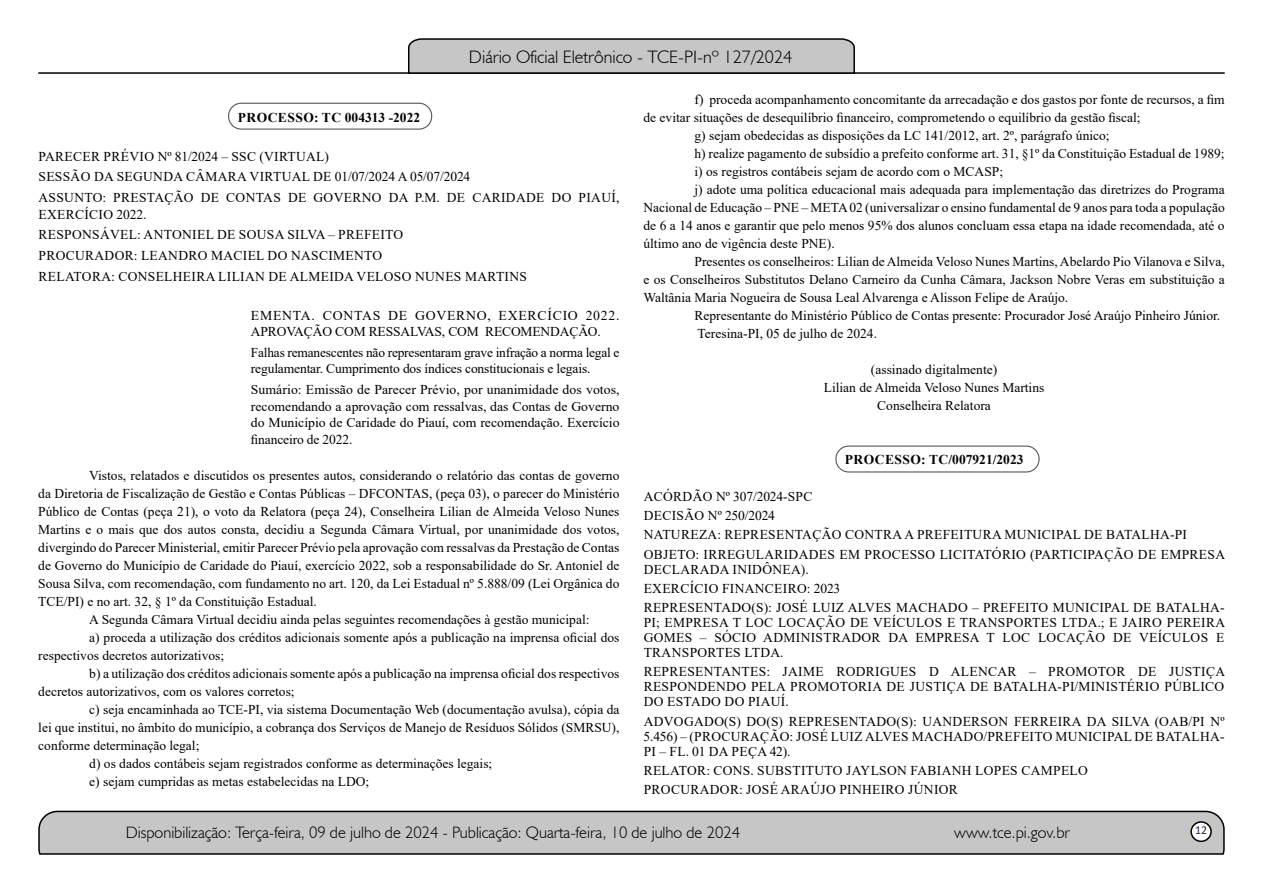
<style>
.page{position:relative;width:1263px;height:893px;background:#fff}
.page>*{position:absolute;margin:0;border:0;box-sizing:border-box;transform-origin:0 0}
.t1{font:300 18px "Humanist 521 BT";color:#000}
.t2{font:300 16.5px "Humanist 521 BT";color:#000}
.t3{font:13.5px/15px "Times New Roman";color:#000;text-align:justify}
.t4{font:13.5px/19.2px "Times New Roman";letter-spacing:.025em;color:#000}
.t5{font:700 13.5px "Times New Roman";letter-spacing:.02em;color:#000}
.t6{font:12px "Calibri";color:#212d4c}
</style>
<div class="page">
<svg style="left:38px;top:810px;width:1187px;height:45px;background:#b9b9b9"></svg>
<div style="left:1191px;top:822px;width:20px;height:19px;background:#fff;border-radius:50%"></div>
<div style="left:1190px;top:821px;width:22px;height:21px;border:2px solid #000;border-radius:50%"></div>
<hr style="left:38px;top:72px;width:1187px;height:2px;background:#000">
<svg style="left:407px;top:38px;width:449px;height:36px;background:#b4b4b4"></svg>
<div style="left:228px;top:103px;width:204px;height:27px;border:1px solid #575756;border-radius:13px"></div>
<div style="left:835px;top:446px;width:205px;height:27px;border:1px solid #575756;border-radius:13px"></div>
<h1 class="t1" style="left:469px;top:46px;width:325px">Diário Oficial Eletrônico - TCE-PI-nº 127/2024</h1>
<p class="t5" style="left:238px;top:107px;width:184px">PROCESSO: TC 004313 -2022</p>
<p class="t4" style="left:39px;top:145px;width:582px;line-height:20.7px">PARECER PRÉVIO Nº 81/2024 – SSC (VIRTUAL)<br>SESSÃO DA SEGUNDA CÂMARA VIRTUAL DE 01/07/2024 A 05/07/2024<br>ASSUNTO: PRESTAÇÃO DE CONTAS DE GOVERNO DA P.M. DE CARIDADE DO PIAUÍ,</p>
<p class="t4" style="left:39px;top:203px;width:490px;line-height:20.7px">EXERCÍCIO 2022.<br>RESPONSÁVEL: ANTONIEL DE SOUSA SILVA – PREFEITO<br>PROCURADOR: LEANDRO MACIEL DO NASCIMENTO<br>RELATORA: CONSELHEIRA LILIAN DE ALMEIDA VELOSO NUNES MARTINS</p>
<p class="t3" style="left:251px;top:306px;width:370px;line-height:16.5px">EMENTA. CONTAS DE GOVERNO, EXERCÍCIO 2022.<br>APROVAÇÃO COM RESSALVAS, COM RECOMENDAÇÃO.</p>
<p class="t3" style="left:251px;top:344px;width:370px;line-height:16.5px">Falhas remanescentes não representaram grave infração a norma legal e regulamentar. Cumprimento dos índices constitucionais e legais.</p>
<p class="t3" style="left:251px;top:381px;width:370px;line-height:16.5px">Sumário: Emissão de Parecer Prévio, por unanimidade dos votos, recomendando a aprovação com ressalvas, das Contas de Governo do Município de Caridade do Piauí, com recomendação. Exercício financeiro de 2022.</p>
<p class="t3" style="left:89px;top:467px;width:532px">Vistos, relatados e discutidos os presentes autos, considerando o relatório das contas de governo</p>
<p class="t3" style="left:38px;top:485px;width:583px">da Diretoria de Fiscalização de Gestão e Contas Públicas – DFCONTAS, (peça 03), o parecer do Ministério</p>
<p class="t3" style="left:38px;top:503px;width:583px">Público de Contas (peça 21), o voto da Relatora (peça 24), Conselheira Lilian de Almeida Veloso Nunes</p>
<p class="t3" style="left:38px;top:521px;width:583px">Martins e o mais que dos autos consta, decidiu a Segunda Câmara Virtual, por unanimidade dos votos,</p>
<p class="t3" style="left:38px;top:539px;width:583px">divergindo do Parecer Ministerial, emitir Parecer Prévio pela aprovação com ressalvas da Prestação de Contas</p>
<p class="t3" style="left:38px;top:557px;width:583px">de Governo do Município de Caridade do Piauí, exercício 2022, sob a responsabilidade do Sr. Antoniel de</p>
<p class="t3" style="left:38px;top:575px;width:583px">Sousa Silva, com recomendação, com fundamento no art. 120, da Lei Estadual nº 5.888/09 (Lei Orgânica do</p>
<p class="t3" style="left:38px;top:593px;width:280px">TCE/PI) e no art. 32, § 1º da Constituição Estadual.</p>
<p class="t3" style="left:89px;top:611px;width:502px">A Segunda Câmara Virtual decidiu ainda pelas seguintes recomendações à gestão municipal:</p>
<p class="t3" style="left:89px;top:629px;width:532px">a) proceda a utilização dos créditos adicionais somente após a publicação na imprensa oficial dos</p>
<p class="t3" style="left:38px;top:647px;width:187px">respectivos decretos autorizativos;</p>
<p class="t3" style="left:89px;top:665px;width:532px">b) a utilização dos créditos adicionais somente após a publicação na imprensa oficial dos respectivos</p>
<p class="t3" style="left:38px;top:683px;width:258px">decretos autorizativos, com os valores corretos;</p>
<p class="t3" style="left:89px;top:701px;width:532px">c) seja encaminhada ao TCE-PI, via sistema Documentação Web (documentação avulsa), cópia da</p>
<p class="t3" style="left:38px;top:719px;width:583px">lei que institui, no âmbito do município, a cobrança dos Serviços de Manejo de Resíduos Sólidos (SMRSU),</p>
<p class="t3" style="left:38px;top:737px;width:163px">conforme determinação legal;</p>
<p class="t3" style="left:89px;top:755px;width:405px">d) os dados contábeis sejam registrados conforme as determinações legais;</p>
<p class="t3" style="left:89px;top:773px;width:282px">e) sejam cumpridas as metas estabelecidas na LDO;</p>
<p class="t3" style="left:694px;top:91px;width:532px">f) proceda acompanhamento concomitante da arrecadação e dos gastos por fonte de recursos, a fim</p>
<p class="t3" style="left:643px;top:109px;width:499px">de evitar situações de desequilíbrio financeiro, comprometendo o equilíbrio da gestão fiscal;</p>
<p class="t3" style="left:694px;top:127px;width:417px">g) sejam obedecidas as disposições da LC 141/2012, art. 2º, parágrafo único;</p>
<p class="t3" style="left:694px;top:145px;width:532px">h) realize pagamento de subsídio a prefeito conforme art. 31, §1º da Constituição Estadual de 1989;</p>
<p class="t3" style="left:694px;top:163px;width:310px">i) os registros contábeis sejam de acordo com o MCASP;</p>
<p class="t3" style="left:694px;top:181px;width:532px">j) adote uma política educacional mais adequada para implementação das diretrizes do Programa</p>
<p class="t3" style="left:643px;top:199px;width:583px">Nacional de Educação – PNE – META 02 (universalizar o ensino fundamental de 9 anos para toda a população</p>
<p class="t3" style="left:643px;top:217px;width:583px">de 6 a 14 anos e garantir que pelo menos 95% dos alunos concluam essa etapa na idade recomendada, até o</p>
<p class="t3" style="left:643px;top:235px;width:193px">último ano de vigência deste PNE).</p>
<p class="t3" style="left:694px;top:253px;width:532px">Presentes os conselheiros: Lilian de Almeida Veloso Nunes Martins, Abelardo Pio Vilanova e Silva,</p>
<p class="t3" style="left:643px;top:271px;width:583px">e os Conselheiros Substitutos Delano Carneiro da Cunha Câmara, Jackson Nobre Veras em substituição a</p>
<p class="t3" style="left:643px;top:289px;width:426px">Waltânia Maria Nogueira de Sousa Leal Alvarenga e Alisson Felipe de Araújo.</p>
<p class="t3" style="left:694px;top:307px;width:527px">Representante do Ministério Público de Contas presente: Procurador José Araújo Pinheiro Júnior.</p>
<p class="t3" style="left:698px;top:325px;width:181px">Teresina-PI, 05 de julho de 2024.</p>
<p class="t3" style="left:824px;top:360px;width:222px;line-height:18px;text-align:center">(assinado digitalmente)<br>Lilian de Almeida Veloso Nunes Martins<br>Conselheira Relatora</p>
<p class="t5" style="left:845px;top:449px;width:180px">PROCESSO: TC/007921/2023</p>
<p class="t4" style="left:644px;top:486px;width:583px">ACÓRDÃO Nº 307/2024-SPC<br>DECISÃO Nº 250/2024<br>NATUREZA: REPRESENTAÇÃO CONTRA A PREFEITURA MUNICIPAL DE BATALHA-PI OBJETO: IRREGULARIDADES EM PROCESSO LICITATÓRIO (PARTICIPAÇÃO DE EMPRESA</p>
<p class="t4" style="left:644px;top:559px;width:582px">DECLARADA INIDÔNEA).<br>EXERCÍCIO FINANCEIRO: 2023<br>REPRESENTADO(S): JOSÉ LUIZ ALVES MACHADO – PREFEITO MUNICIPAL DE BATALHA-</p>
<p class="t3" style="left:644px;top:615px;width:583px">PI; EMPRESA T LOC LOCAÇÃO DE VEÍCULOS E TRANSPORTES LTDA.; E JAIRO PEREIRA GOMES – SÓCIO ADMINISTRADOR DA EMPRESA T LOC LOCAÇÃO DE VEÍCULOS E TRANSPORTES LTDA.</p>
<p class="t3" style="left:644px;top:664px;width:583px">REPRESENTANTES: JAIME RODRIGUES D ALENCAR – PROMOTOR DE JUSTIÇA RESPONDENDO PELA PROMOTORIA DE JUSTIÇA DE BATALHA-PI/MINISTÉRIO PÚBLICO DO ESTADO DO PIAUÍ.</p>
<p class="t3" style="left:643px;top:713px;width:583px">ADVOGADO(S) DO(S) REPRESENTADO(S): UANDERSON FERREIRA DA SILVA (OAB/PI Nº 5.456) – (PROCURAÇÃO: JOSÉ LUIZ ALVES MACHADO/PREFEITO MUNICIPAL DE BATALHA-PI – FL. 01 DA PEÇA 42).</p>
<p class="t4" style="left:644px;top:760px;width:446px">RELATOR: CONS. SUBSTITUTO JAYLSON FABIANH LOPES CAMPELO<br>PROCURADOR: JOSÉ ARAÚJO PINHEIRO JÚNIOR</p>
<p class="t2" style="left:126px;top:822px;width:616px">Disponibilização: Terça-feira, 09 de julho de 2024 - Publicação: Quarta-feira, 10 de julho de 2024</p>
<p class="t2" style="left:954px;top:822px;width:117px">www.tce.pi.gov.br</p>
<p class="t6" style="left:1195px;top:821px;width:14px">12</p>
</div>
